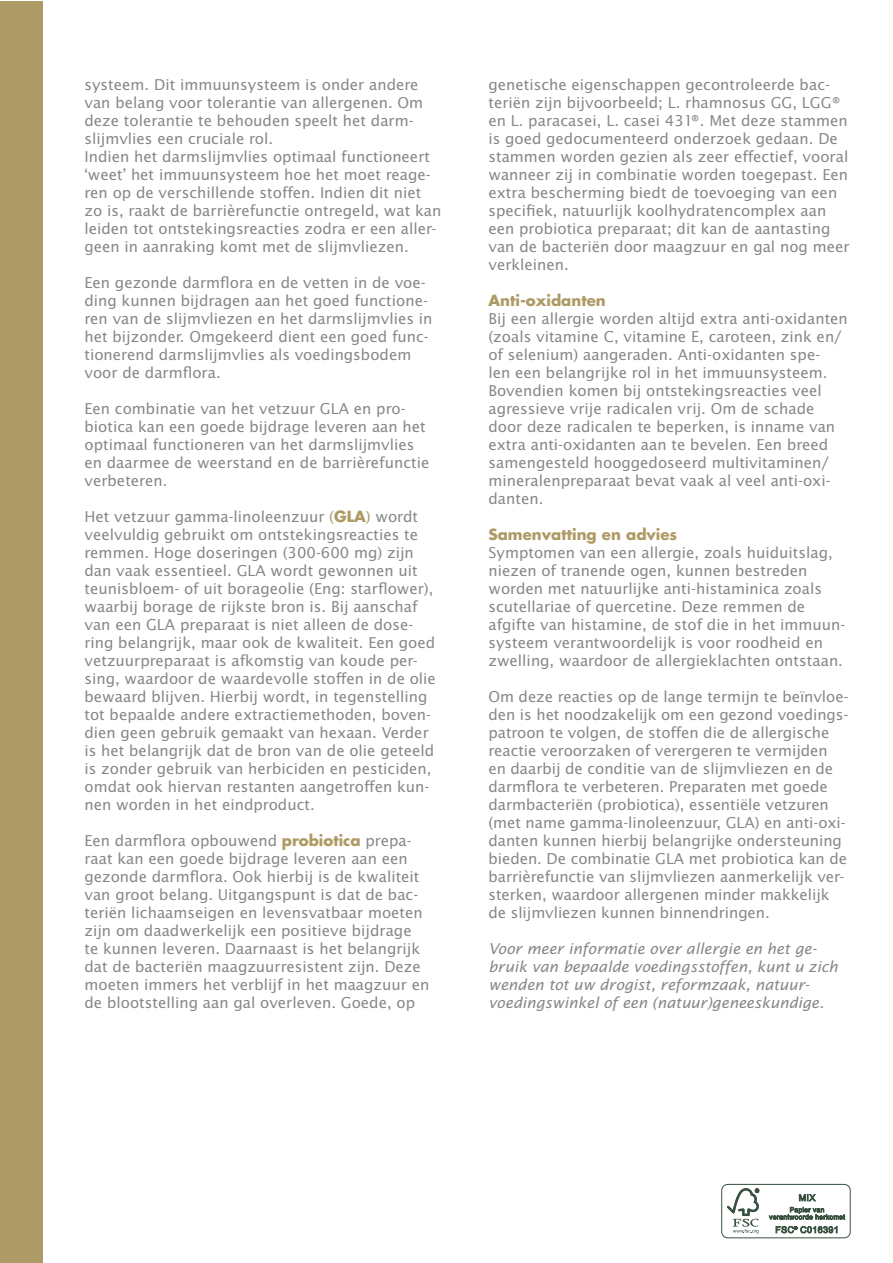
<style>
.page{position:relative;width:893px;height:1263px;background:#fff}
.page>*{position:absolute;margin:0;border:0;box-sizing:border-box;transform-origin:0 0}
.t1{font:15px/18px "Lucida Sans Std";color:#878787}
.t2{font:italic 15px/18px "Lucida Sans Std";color:#878787}
.t3{font:700 15px "Futura Std";color:#ae9a64}
.s1{color:#ae9a64}
.s2{font-family:"Futura Std";font-weight:700;color:#ae9a64}
</style>
<div class="page">
<div style="left:0;top:1px;width:43px;height:1262px;background:#ae9a64"></div>
<div style="left:721px;top:1184px;width:130px;height:54px;border:1px solid #38523f;border-radius:6px"></div>
<svg style="left:727px;top:1188px;width:32px;height:45px"></svg>
<svg style="left:769px;top:1194px;width:76px;height:26px"></svg>
<svg style="left:776px;top:1226px;width:61px;height:7px"></svg>
<p class="t1" style="left:84px;top:76px;width:359px">systeem. Dit immuunsysteem is onder andere van belang voor tolerantie van allergenen. Om deze tolerantie te behouden speelt het darm&shy;slijmvlies een cruciale rol.<br>Indien het darmslijmvlies optimaal functioneert ‘weet’ het immuunsysteem hoe het moet reage&shy;ren op de verschillende stoffen. Indien dit niet zo is, raakt de barrièrefunctie ontregeld, wat kan leiden tot ontstekingsreacties zodra er een aller&shy;geen in aanraking komt met de slijmvliezen.</p>
<p class="t1" style="left:84px;top:274px;width:349px">Een gezonde darmflora en de vetten in de voe&shy;ding kunnen bijdragen aan het goed functione&shy;ren van de slijmvliezen en het darmslijmvlies in het bijzonder. Omgekeerd dient een goed func&shy;tionerend darmslijmvlies als voedingsbodem voor de darmflora.</p>
<p class="t1" style="left:84px;top:400px;width:347px">Een combinatie van het vetzuur GLA en pro&shy;biotica kan een goede bijdrage leveren aan het optimaal functioneren van het darmslijmvlies en daarmee de weerstand en de barrièrefunctie verbeteren.</p>
<p class="t1" style="left:84px;top:508px;width:353px">Het vetzuur gamma-linoleenzuur <span class="s1">(</span><span class="s2">GLA</span><span class="s1">)</span> wordt veelvuldig gebruikt om ontstekingsreacties te remmen. Hoge doseringen (300-600 mg) zijn dan vaak essentieel. GLA wordt gewonnen uit teunisbloem- of uit borageolie (Eng: starflower), waarbij borage de rijkste bron is. Bij aanschaf van een GLA preparaat is niet alleen de dose&shy;ring belangrijk, maar ook de kwaliteit. Een goed vetzuurpreparaat is afkomstig van koude per&shy;sing, waardoor de waardevolle stoffen in de olie bewaard blijven. Hierbij wordt, in tegenstelling tot bepaalde andere extractiemethoden, boven&shy;dien geen gebruik gemaakt van hexaan. Verder is het belangrijk dat de bron van de olie geteeld is zonder gebruik van herbiciden en pesticiden, omdat ook hiervan restanten aangetroffen kun&shy;nen worden in het eindproduct.</p>
<p class="t1" style="left:84px;top:832px;width:346px">Een darmflora opbouwend <span class="s2">probiotica</span> prepa&shy;raat kan een goede bijdrage leveren aan een gezonde darmflora. Ook hierbij is de kwaliteit van groot belang. Uitgangspunt is dat de bac&shy;teriën lichaamseigen en levensvatbaar moeten zijn om daadwerkelijk een positieve bijdrage te kunnen leveren. Daarnaast is het belangrijk dat de bacteriën maagzuurresistent zijn. Deze moeten immers het verblijf in het maagzuur en de blootstelling aan gal overleven. Goede, op</p>
<p class="t1" style="left:488px;top:76px;width:363px">genetische eigenschappen gecontroleerde bac&shy;teriën zijn bijvoorbeeld; L. rhamnosus GG, LGG® en L. paracasei, L. casei 431®. Met deze stammen is goed gedocumenteerd onderzoek gedaan. De stammen worden gezien als zeer effectief, vooral wanneer zij in combinatie worden toegepast. Een extra bescherming biedt de toevoeging van een specifiek, natuurlijk koolhydratencomplex aan een probiotica preparaat; dit kan de aantasting van de bacteriën door maagzuur en gal nog meer verkleinen.</p>
<p class="t3" style="left:488px;top:290px;width:119px">Anti-oxidanten</p>
<p class="t1" style="left:488px;top:310px;width:361px">Bij een allergie worden altijd extra anti-oxidanten (zoals vitamine C, vitamine E, caroteen, zink en/ of selenium) aangeraden. Anti-oxidanten spe-<br>len een belangrijke rol in het immuunsysteem.<br>Bovendien komen bij ontstekingsreacties veel agressieve vrije radicalen vrij. Om de schade door deze radicalen te beperken, is inname van extra anti-oxidanten aan te bevelen. Een breed samengesteld hooggedoseerd multivitaminen/ mineralenpreparaat bevat vaak al veel anti-oxi&shy;danten.</p>
<p class="t3" style="left:488px;top:524px;width:190px">Samenvatting en advies</p>
<p class="t1" style="left:488px;top:544px;width:358px">Symptomen van een allergie, zoals huiduitslag, niezen of tranende ogen, kunnen bestreden worden met natuurlijke anti-histaminica zoals scutellariae of quercetine. Deze remmen de afgifte van histamine, de stof die in het immuun&shy;systeem verantwoordelijk is voor roodheid en zwelling, waardoor de allergieklachten ontstaan.</p>
<p class="t1" style="left:488px;top:688px;width:362px">Om deze reacties op de lange termijn te beïnvloe&shy;den is het noodzakelijk om een gezond voedings&shy;patroon te volgen, de stoffen die de allergische reactie veroorzaken of verergeren te vermijden en daarbij de conditie van de slijmvliezen en de darmflora te verbeteren. Preparaten met goede darmbacteriën (probiotica), essentiële vetzuren (met name gamma-linoleenzuur, GLA) en anti-oxi&shy;danten kunnen hierbij belangrijke ondersteuning bieden. De combinatie GLA met probiotica kan de barrièrefunctie van slijmvliezen aanmerkelijk ver&shy;sterken, waardoor allergenen minder makkelijk de slijmvliezen kunnen binnendringen.</p>
<p class="t2" style="left:488px;top:940px;width:351px">Voor meer informatie over allergie en het ge&shy;bruik van bepaalde voedingsstoffen, kunt u zich wenden tot uw drogist, reformzaak, natuur&shy;voedingswinkel of een (natuur)geneeskundige.</p>
</div>
